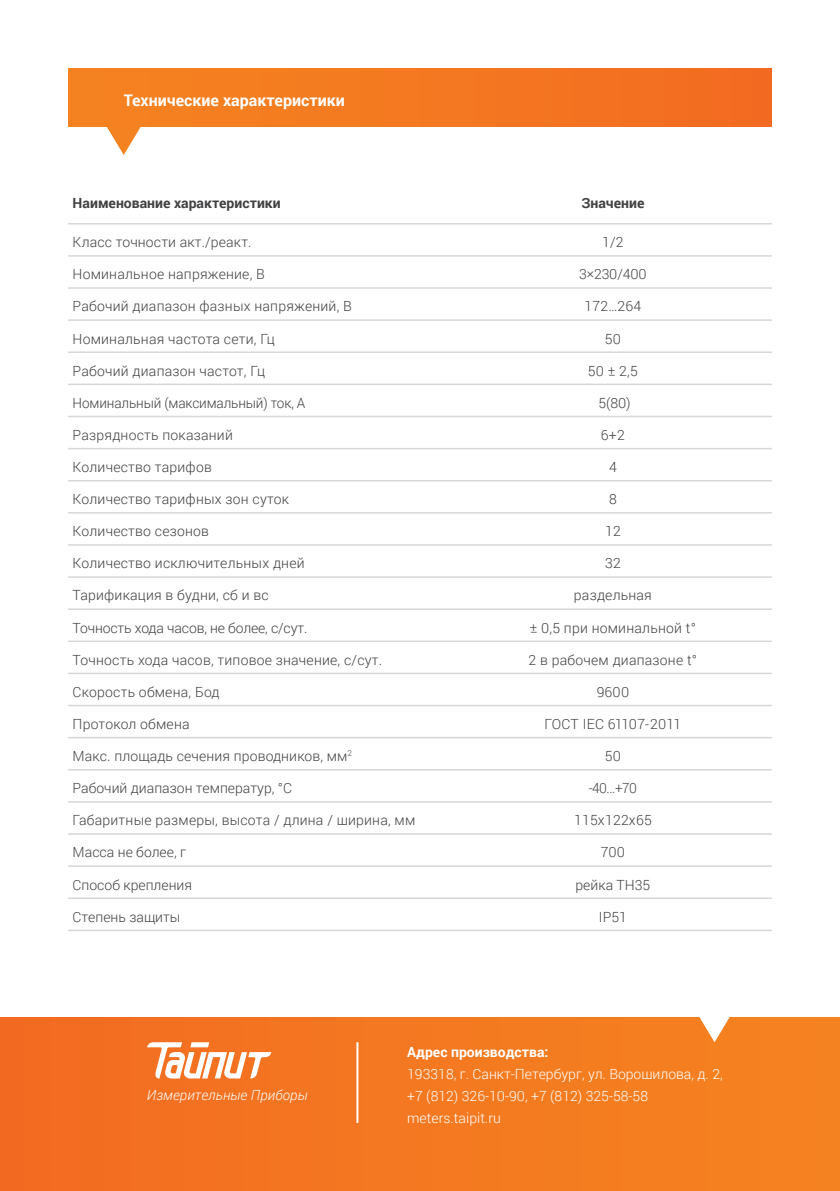
<style>
.page{position:relative;width:840px;height:1191px;background:#fff}
.page>*{position:absolute;margin:0;border:0;box-sizing:border-box;transform-origin:0 0}
.t1{font:700 16px "Roboto";color:#fff}
.t2{font:300 14px "Roboto";letter-spacing:.015em;color:#414042}
.t3{font:300 14px/22px "Roboto";color:#fff}
.t4{font:300 14px "Roboto";letter-spacing:-.01em;color:#414042}
.t5{font:700 14px "Roboto";color:#414042}
.t6{font:italic 300 14px "Roboto";letter-spacing:.01em;color:#fff}
.t7{font:700 14px "Roboto";color:#fff}
.t8{font:300 14px "Roboto";letter-spacing:.015em;color:#414042;scale:.96 1}
</style>
<div class="page">
<div style="left:68px;top:68px;width:703px;height:59px;background:#f47820"></div>
<div style="left:0;top:1017px;width:839px;height:174px;background:linear-gradient(to right,#f36b21,#f58420)"></div>
<svg style="left:107px;top:127px;width:34px;height:28px"></svg>
<svg style="left:697px;top:1017px;width:34px;height:25px"></svg>
<svg style="left:147px;top:1042px;width:124px;height:36px"></svg>
<hr style="left:356px;top:1042px;width:2px;height:81px;background:#fff">
<hr style="left:68px;top:223px;width:385px;height:1px;background:#d5d7d8">
<hr style="left:453px;top:223px;width:318px;height:1px;background:#d5d7d8">
<hr style="left:68px;top:255px;width:385px;height:2px;background:#d5d7d8">
<hr style="left:453px;top:255px;width:318px;height:2px;background:#d5d7d8">
<hr style="left:68px;top:287px;width:385px;height:2px;background:#d5d7d8">
<hr style="left:453px;top:287px;width:318px;height:2px;background:#d5d7d8">
<hr style="left:68px;top:319px;width:385px;height:2px;background:#d5d7d8">
<hr style="left:453px;top:319px;width:318px;height:2px;background:#d5d7d8">
<hr style="left:68px;top:351px;width:385px;height:2px;background:#d5d7d8">
<hr style="left:453px;top:351px;width:318px;height:2px;background:#d5d7d8">
<hr style="left:68px;top:383px;width:385px;height:2px;background:#d5d7d8">
<hr style="left:453px;top:383px;width:318px;height:2px;background:#d5d7d8">
<hr style="left:68px;top:416px;width:385px;height:1px;background:#d5d7d8">
<hr style="left:453px;top:416px;width:318px;height:1px;background:#d5d7d8">
<hr style="left:68px;top:448px;width:385px;height:1px;background:#d5d7d8">
<hr style="left:453px;top:448px;width:318px;height:1px;background:#d5d7d8">
<hr style="left:68px;top:480px;width:385px;height:1px;background:#d5d7d8">
<hr style="left:453px;top:480px;width:318px;height:1px;background:#d5d7d8">
<hr style="left:68px;top:512px;width:385px;height:1px;background:#d5d7d8">
<hr style="left:453px;top:512px;width:318px;height:1px;background:#d5d7d8">
<hr style="left:68px;top:544px;width:385px;height:2px;background:#d5d7d8">
<hr style="left:453px;top:544px;width:318px;height:2px;background:#d5d7d8">
<hr style="left:68px;top:576px;width:385px;height:2px;background:#d5d7d8">
<hr style="left:453px;top:576px;width:318px;height:2px;background:#d5d7d8">
<hr style="left:68px;top:608px;width:385px;height:2px;background:#d5d7d8">
<hr style="left:453px;top:608px;width:318px;height:2px;background:#d5d7d8">
<hr style="left:68px;top:640px;width:385px;height:2px;background:#d5d7d8">
<hr style="left:453px;top:640px;width:318px;height:2px;background:#d5d7d8">
<hr style="left:68px;top:672px;width:385px;height:2px;background:#d5d7d8">
<hr style="left:453px;top:672px;width:318px;height:2px;background:#d5d7d8">
<hr style="left:68px;top:705px;width:385px;height:1px;background:#d5d7d8">
<hr style="left:453px;top:705px;width:318px;height:1px;background:#d5d7d8">
<hr style="left:68px;top:737px;width:385px;height:1px;background:#d5d7d8">
<hr style="left:453px;top:737px;width:318px;height:1px;background:#d5d7d8">
<hr style="left:68px;top:769px;width:385px;height:1px;background:#d5d7d8">
<hr style="left:453px;top:769px;width:318px;height:1px;background:#d5d7d8">
<hr style="left:68px;top:801px;width:385px;height:1px;background:#d5d7d8">
<hr style="left:68px;top:833px;width:385px;height:1px;background:#d5d7d8">
<hr style="left:68px;top:865px;width:385px;height:2px;background:#d5d7d8">
<hr style="left:68px;top:897px;width:385px;height:2px;background:#d5d7d8">
<hr style="left:68px;top:929px;width:385px;height:2px;background:#d5d7d8">
<hr style="left:453px;top:801px;width:318px;height:1px;background:#d5d7d8">
<hr style="left:453px;top:833px;width:318px;height:1px;background:#d5d7d8">
<hr style="left:453px;top:865px;width:318px;height:2px;background:#d5d7d8">
<hr style="left:453px;top:897px;width:318px;height:2px;background:#d5d7d8">
<hr style="left:453px;top:929px;width:318px;height:2px;background:#d5d7d8">
<p class="t1" style="left:124px;top:89px;width:222px">Технические характеристики</p>
<p class="t5" style="left:73px;top:193px;width:209px">Наименование характеристики</p>
<p class="t5" style="left:581px;top:193px;width:65px">Значение</p>
<p class="t2" style="left:73px;top:232px;width:180px">Класс точности акт./реакт.</p>
<p class="t2" style="left:602px;top:232px;width:23px">1/2</p>
<p class="t2" style="left:73px;top:265px;width:194px">Номинальное напряжение, В</p>
<p class="t2" style="left:579px;top:265px;width:69px">3×230/400</p>
<p class="t2" style="left:73px;top:297px;width:280px">Рабочий диапазон фазных напряжений, В</p>
<p class="t2" style="left:584px;top:297px;width:58px">172…264</p>
<p class="t2" style="left:73px;top:329px;width:203px">Номинальная частота сети, Гц</p>
<p class="t2" style="left:604px;top:329px;width:18px">50</p>
<p class="t2" style="left:73px;top:361px;width:194px">Рабочий диапазон частот, Гц</p>
<p class="t2" style="left:587px;top:361px;width:51px">50 ± 2,5</p>
<p class="t4" style="left:73px;top:393px;width:234px">Номинальный (максимальный) ток, А</p>
<p class="t2" style="left:598px;top:393px;width:33px">5(80)</p>
<p class="t2" style="left:73px;top:425px;width:162px">Разрядность показаний</p>
<p class="t2" style="left:600px;top:425px;width:25px">6+2</p>
<p class="t2" style="left:73px;top:457px;width:141px">Количество тарифов</p>
<p class="t2" style="left:608px;top:457px;width:9px">4</p>
<p class="t2" style="left:73px;top:489px;width:218px">Количество тарифных зон суток</p>
<p class="t2" style="left:608px;top:489px;width:9px">8</p>
<p class="t2" style="left:73px;top:521px;width:138px">Количество сезонов</p>
<p class="t2" style="left:604px;top:521px;width:17px">12</p>
<p class="t2" style="left:73px;top:553px;width:233px">Количество исключительных дней</p>
<p class="t2" style="left:604px;top:553px;width:17px">32</p>
<p class="t2" style="left:73px;top:586px;width:197px">Тарификация в будни, сб и вс</p>
<p class="t2" style="left:573px;top:586px;width:79px">раздельная</p>
<p class="t4" style="left:73px;top:618px;width:236px">Точность хода часов, не более, с/сут.</p>
<p class="t2" style="left:529px;top:618px;width:167px">± 0,5 при номинальной t°</p>
<p class="t2" style="left:73px;top:650px;width:311px">Точность хода часов, типовое значение, с/сут.</p>
<p class="t2" style="left:528px;top:650px;width:170px">2 в рабочем диапазоне t°</p>
<p class="t2" style="left:73px;top:682px;width:148px">Скорость обмена, Бод</p>
<p class="t2" style="left:596px;top:682px;width:34px">9600</p>
<p class="t2" style="left:73px;top:714px;width:118px">Протокол обмена</p>
<p class="t2" style="left:544px;top:714px;width:138px">ГОСТ IEC 61107-2011</p>
<p class="t2" style="left:73px;top:746px;width:281px">Макс. площадь сечения проводников, мм<sup>2</sup></p>
<p class="t2" style="left:604px;top:746px;width:18px">50</p>
<p class="t2" style="left:73px;top:778px;width:221px">Рабочий диапазон температур, °С</p>
<p class="t8" style="left:588px;top:778px;width:52px">-40...+70</p>
<p class="t2" style="left:73px;top:810px;width:344px">Габаритные размеры, высота / длина / ширина, мм</p>
<p class="t2" style="left:573px;top:810px;width:79px">115х122х65</p>
<p class="t2" style="left:73px;top:842px;width:115px">Масса не более, г</p>
<p class="t2" style="left:600px;top:842px;width:26px">700</p>
<p class="t2" style="left:73px;top:875px;width:121px">Способ крепления</p>
<p class="t2" style="left:575px;top:875px;width:76px">рейка ТН35</p>
<p class="t2" style="left:73px;top:907px;width:109px">Степень защиты</p>
<p class="t2" style="left:598px;top:907px;width:29px">IP51</p>
<p class="t6" style="left:147px;top:1085px;width:162px">Измерительные Приборы</p>
<p class="t7" style="left:407px;top:1042px;width:143px">Адрес производства:</p>
<p class="t3" style="left:407px;top:1062px;width:317px">193318, г. Санкт-Петербург, ул. Ворошилова, д. 2, +7 (812) 326-10-90, +7 (812) 325-58-58 meters.taipit.ru</p>
</div>
